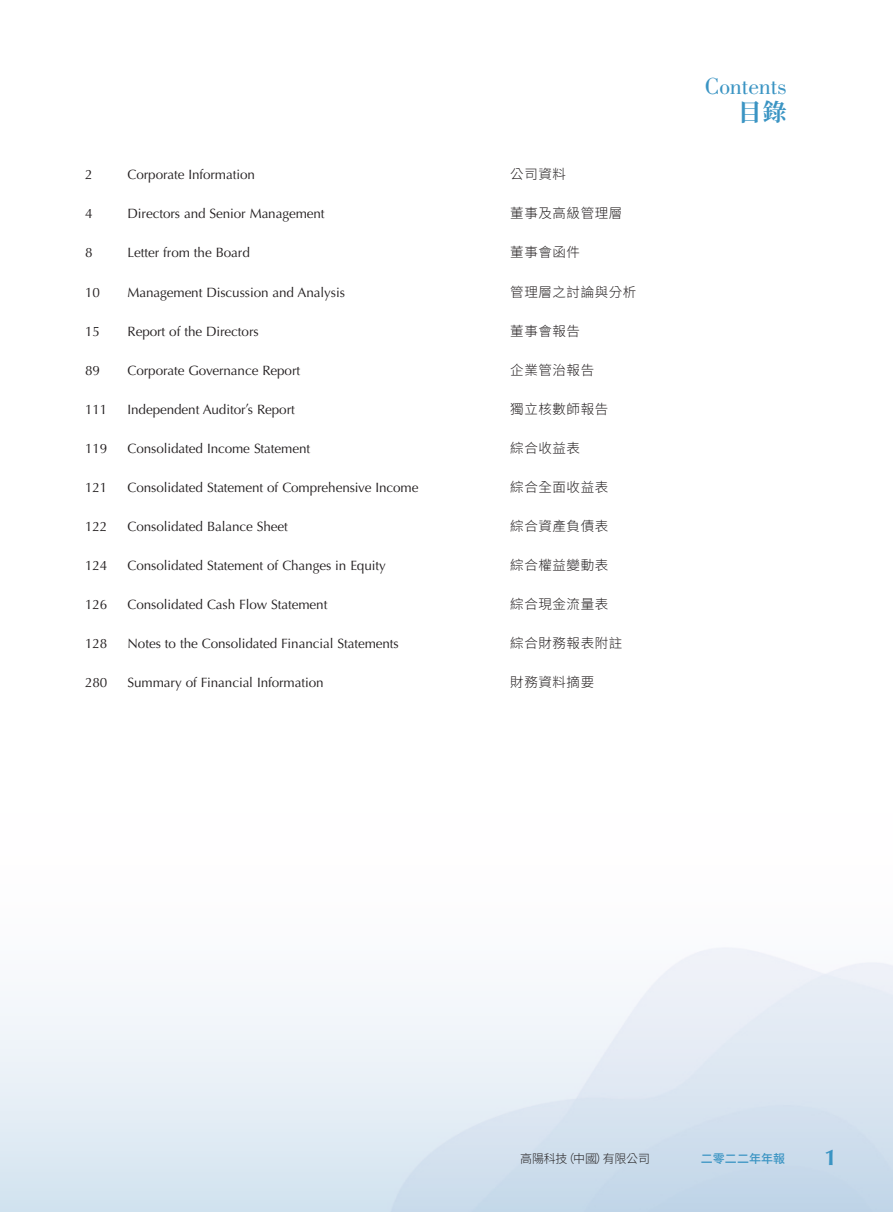
<style>
.page{position:relative;width:893px;height:1212px;background:#fff}
.page>*{position:absolute;margin:0;border:0;box-sizing:border-box;transform-origin:0 0}
.t1{font:24px "Bodoni Std";letter-spacing:-.005em;color:#3a94c3}
.t2{font:700 24px "Source Han Serif TC";color:#3a94c3}
.t3{font:700 22.5px "Optima LT Std";color:#3a94c3}
.Body_Text{font:13.5px "Optima LT Std";letter-spacing:-.005em;color:#231f20}
.Body_Text-2{font:300 13.5px "Source Han Sans TC";letter-spacing:.045em;color:#231f20}
.t4{font:300 12px "Source Han Sans TC";letter-spacing:-.02em;color:#231f20}
.t5{font:500 12px "Source Han Sans TC";letter-spacing:.005em;color:#3a94c3}
</style>
<div class="page">
<div style="left:0;top:527px;width:893px;height:685px;background:linear-gradient(to bottom,#fff,#e2ecf5)"></div>
<img style="left:135px;top:663px;width:758px;height:549px">
<p class="Body_Text" style="left:85px;top:167px;width:9px">2</p>
<p class="Body_Text" style="left:128px;top:167px;width:129px">Corporate Information</p>
<p class="Body_Text-2" style="left:510px;top:167px;width:57px">公司資料</p>
<p class="Body_Text" style="left:85px;top:206px;width:9px">4</p>
<p class="Body_Text" style="left:128px;top:206px;width:199px">Directors and Senior Management</p>
<p class="Body_Text-2" style="left:510px;top:206px;width:114px">董事及高級管理層</p>
<p class="Body_Text" style="left:85px;top:245px;width:9px">8</p>
<p class="Body_Text" style="left:128px;top:245px;width:124px">Letter from the Board</p>
<p class="Body_Text-2" style="left:510px;top:245px;width:71px">董事會函件</p>
<p class="Body_Text" style="left:85px;top:284px;width:16px">10</p>
<p class="Body_Text" style="left:128px;top:284px;width:219px">Management Discussion and Analysis</p>
<p class="Body_Text-2" style="left:510px;top:284px;width:128px">管理層之討論與分析</p>
<p class="Body_Text" style="left:85px;top:323px;width:16px">15</p>
<p class="Body_Text" style="left:128px;top:323px;width:133px">Report of the Directors</p>
<p class="Body_Text-2" style="left:510px;top:323px;width:71px">董事會報告</p>
<p class="Body_Text" style="left:85px;top:362px;width:16px">89</p>
<p class="Body_Text" style="left:128px;top:362px;width:174px">Corporate Governance Report</p>
<p class="Body_Text-2" style="left:510px;top:362px;width:85px">企業管治報告</p>
<p class="Body_Text" style="left:85px;top:401px;width:24px">111</p>
<p class="Body_Text" style="left:128px;top:401px;width:169px">Independent Auditor’s Report</p>
<p class="Body_Text-2" style="left:510px;top:401px;width:99px">獨立核數師報告</p>
<p class="Body_Text" style="left:85px;top:440px;width:24px">119</p>
<p class="Body_Text" style="left:128px;top:440px;width:184px">Consolidated Income Statement</p>
<p class="Body_Text-2" style="left:510px;top:440px;width:71px">綜合收益表</p>
<p class="Body_Text" style="left:85px;top:479px;width:24px">121</p>
<p class="Body_Text" style="left:128px;top:479px;width:292px">Consolidated Statement of Comprehensive Income</p>
<p class="Body_Text-2" style="left:510px;top:479px;width:99px">綜合全面收益表</p>
<p class="Body_Text" style="left:85px;top:518px;width:24px">122</p>
<p class="Body_Text" style="left:128px;top:518px;width:162px">Consolidated Balance Sheet</p>
<p class="Body_Text-2" style="left:510px;top:518px;width:99px">綜合資產負債表</p>
<p class="Body_Text" style="left:85px;top:557px;width:24px">124</p>
<p class="Body_Text" style="left:128px;top:557px;width:260px">Consolidated Statement of Changes in Equity</p>
<p class="Body_Text-2" style="left:510px;top:557px;width:99px">綜合權益變動表</p>
<p class="Body_Text" style="left:85px;top:596px;width:24px">126</p>
<p class="Body_Text" style="left:128px;top:596px;width:201px">Consolidated Cash Flow Statement</p>
<p class="Body_Text-2" style="left:510px;top:596px;width:99px">綜合現金流量表</p>
<p class="Body_Text" style="left:85px;top:635px;width:24px">128</p>
<p class="Body_Text" style="left:128px;top:635px;width:273px">Notes to the Consolidated Financial Statements</p>
<p class="Body_Text-2" style="left:510px;top:635px;width:114px">綜合財務報表附註</p>
<p class="Body_Text" style="left:85px;top:674px;width:24px">280</p>
<p class="Body_Text" style="left:128px;top:674px;width:198px">Summary of Financial Information</p>
<p class="Body_Text-2" style="left:510px;top:674px;width:85px">財務資料摘要</p>
<h1 class="t1" style="left:705px;top:73px;width:83px">Contents</h1>
<h1 class="t2" style="left:738px;top:99px;width:50px">目錄</h1>
<p class="t4" style="left:520px;top:1152px;width:131px">高陽科技（中國）有限公司</p>
<p class="t5" style="left:701px;top:1152px;width:86px">二零二二年年報</p>
<h2 class="t3" style="left:825px;top:1144px;width:14px">1</h2>
</div>
